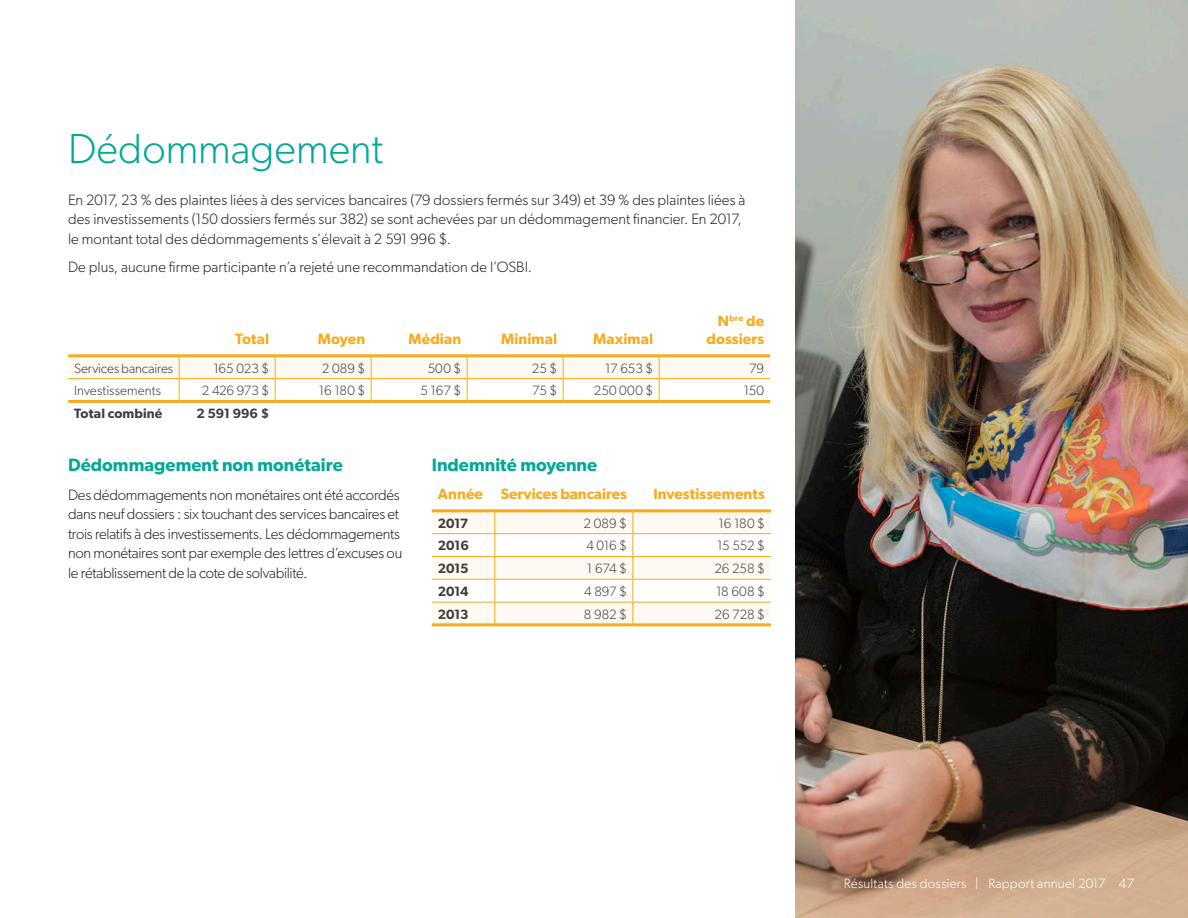
<style>
.page{position:relative;width:1188px;height:918px;background:#fff}
.page>*{position:absolute;margin:0;border:0;box-sizing:border-box;transform-origin:0 0}
.Header__H2{font:300 42px "Gibson";color:#00a897}
.Subhead__H4{font:600 18px "Gibson";color:#00a897}
.Body_Copy__H5{font:300 15px/19.5px "Gibson";letter-spacing:-.005em;color:#231f20}
.Subhead__H4-2{font:600 15px/18px "Gibson";letter-spacing:.005em;color:#f9a91b;text-align:right}
.t1{font:300 13.5px "Gibson";letter-spacing:-.005em;color:#3e3e3f}
.t2{font:300 13.5px "Gibson";letter-spacing:.015em;color:#fff}
.t3{font:600 13.5px "Gibson";color:#3e3e3f}
</style>
<div class="page">
<img style="left:796px;top:0;width:392px;height:918px">
<hr style="left:68px;top:354px;width:111px;height:3px;background:#f9a91b">
<hr style="left:179px;top:354px;width:96px;height:3px;background:#f9a91b">
<hr style="left:275px;top:354px;width:96px;height:3px;background:#f9a91b">
<hr style="left:371px;top:354px;width:96px;height:3px;background:#f9a91b">
<hr style="left:467px;top:354px;width:96px;height:3px;background:#f9a91b">
<hr style="left:563px;top:354px;width:96px;height:3px;background:#f9a91b">
<hr style="left:659px;top:354px;width:111px;height:3px;background:#f9a91b">
<hr style="left:68px;top:400px;width:111px;height:3px;background:#f9a91b">
<hr style="left:179px;top:400px;width:96px;height:3px;background:#f9a91b">
<hr style="left:275px;top:400px;width:96px;height:3px;background:#f9a91b">
<hr style="left:371px;top:400px;width:96px;height:3px;background:#f9a91b">
<hr style="left:467px;top:400px;width:96px;height:3px;background:#f9a91b">
<hr style="left:563px;top:400px;width:96px;height:3px;background:#f9a91b">
<hr style="left:659px;top:400px;width:111px;height:3px;background:#f9a91b">
<svg style="left:68px;top:356px;width:702px;height:44px"></svg>
<svg style="left:432px;top:512px;width:339px;height:111px"></svg>
<hr style="left:432px;top:623px;width:63px;height:3px;background:#f9a91b">
<hr style="left:495px;top:623px;width:138px;height:3px;background:#f9a91b">
<hr style="left:633px;top:623px;width:138px;height:3px;background:#f9a91b">
<hr style="left:432px;top:509px;width:63px;height:3px;background:#f9a91b">
<hr style="left:495px;top:509px;width:138px;height:3px;background:#f9a91b">
<hr style="left:633px;top:509px;width:138px;height:3px;background:#f9a91b">
<p class="Header__H2" style="left:68px;top:123px;width:317px">Dédommagement</p>
<p class="Body_Copy__H5" style="left:68px;top:190px;width:679px">En 2017, 23 % des plaintes liées à des services bancaires (79 dossiers fermés sur 349) et 39 % des plaintes liées à des investissements (150 dossiers fermés sur 382) se sont achevées par un dédommagement financier. En 2017, le montant total des dédommagements s’élevait à 2 591 996 $.</p>
<p class="Body_Copy__H5" style="left:68px;top:257px;width:466px">De plus, aucune firme participante n’a rejeté une recommandation de l’OSBI.</p>
<p class="Subhead__H4-2" style="left:235px;top:329px;width:36px">Total</p>
<p class="Subhead__H4-2" style="left:318px;top:329px;width:49px">Moyen</p>
<p class="Subhead__H4-2" style="left:409px;top:329px;width:54px">Médian</p>
<p class="Subhead__H4-2" style="left:501px;top:329px;width:58px">Minimal</p>
<p class="Subhead__H4-2" style="left:593px;top:329px;width:62px">Maximal</p>
<p class="Subhead__H4-2" style="left:707px;top:311px;width:59px">N<sup>bre</sup> de dossiers</p>
<p class="t1" style="left:74px;top:360px;width:100px">Services bancaires</p>
<p class="t1" style="left:213px;top:360px;width:57px">165 023 $</p>
<p class="t1" style="left:322px;top:360px;width:45px">2 089 $</p>
<p class="t1" style="left:428px;top:360px;width:35px">500 $</p>
<p class="t1" style="left:532px;top:360px;width:27px">25 $</p>
<p class="t1" style="left:605px;top:360px;width:49px">17 653 $</p>
<p class="t1" style="left:749px;top:360px;width:16px">79</p>
<p class="t1" style="left:74px;top:383px;width:89px">Investissements</p>
<p class="t1" style="left:202px;top:383px;width:69px">2 426 973 $</p>
<p class="t1" style="left:319px;top:383px;width:48px">16 180 $</p>
<p class="t1" style="left:420px;top:383px;width:42px">5 167 $</p>
<p class="t1" style="left:532px;top:383px;width:26px">75 $</p>
<p class="t1" style="left:594px;top:383px;width:61px">250 000 $</p>
<p class="t1" style="left:744px;top:383px;width:22px">150</p>
<p class="t3" style="left:74px;top:406px;width:90px">Total combiné</p>
<p class="t3" style="left:196px;top:406px;width:74px">2 591 996 $</p>
<p class="Subhead__H4" style="left:68px;top:454px;width:276px">Dédommagement non monétaire</p>
<p class="Subhead__H4" style="left:432px;top:454px;width:167px">Indemnité moyenne</p>
<p class="Body_Copy__H5" style="left:68px;top:485px;width:336px">Des dédommagements non monétaires ont été accordés dans neuf dossiers : six touchant des services bancaires et trois relatifs à des investissements. Les dédommagements non monétaires sont par exemple des lettres d’excuses ou le rétablissement de la cote de solvabilité.</p>
<p class="Subhead__H4-2" style="left:438px;top:484px;width:47px">Année</p>
<p class="Subhead__H4-2" style="left:501px;top:484px;width:128px">Services bancaires</p>
<p class="Subhead__H4-2" style="left:653px;top:484px;width:113px">Investissements</p>
<p class="t3" style="left:438px;top:515px;width:32px">2017</p>
<p class="t1" style="left:583px;top:515px;width:45px">2 089 $</p>
<p class="t1" style="left:719px;top:515px;width:48px">16 180 $</p>
<p class="t3" style="left:438px;top:538px;width:32px">2016</p>
<p class="t1" style="left:586px;top:538px;width:42px">4 016 $</p>
<p class="t1" style="left:717px;top:538px;width:49px">15 552 $</p>
<p class="t3" style="left:438px;top:561px;width:32px">2015</p>
<p class="t1" style="left:587px;top:560px;width:42px">1 674 $</p>
<p class="t1" style="left:714px;top:560px;width:52px">26 258 $</p>
<p class="t3" style="left:438px;top:583px;width:32px">2014</p>
<p class="t1" style="left:584px;top:583px;width:44px">4 897 $</p>
<p class="t1" style="left:716px;top:583px;width:50px">18 608 $</p>
<p class="t3" style="left:438px;top:606px;width:32px">2013</p>
<p class="t1" style="left:584px;top:606px;width:45px">8 982 $</p>
<p class="t1" style="left:715px;top:606px;width:52px">26 728 $</p>
<p class="t2" style="left:844px;top:876px;width:136px">Résultats des dossiers |</p>
<p class="t2" style="left:988px;top:876px;width:119px">Rapport annuel 2017</p>
<p class="t2" style="left:1119px;top:876px;width:17px">47</p>
</div>
